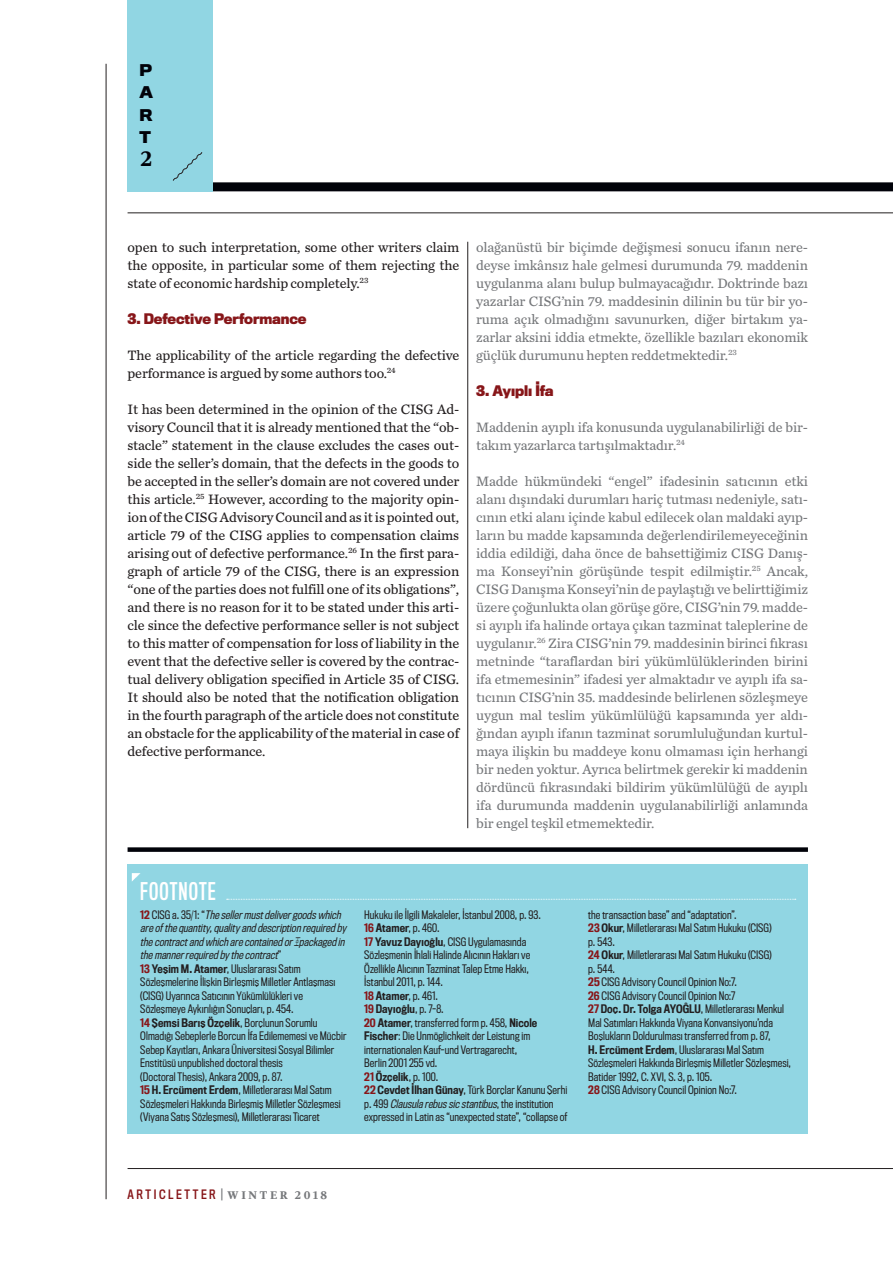
<style>
.page{position:relative;width:893px;height:1263px;background:#fff}
.page>*{position:absolute;margin:0;border:0;box-sizing:border-box;transform-origin:0 0}
.t1{font:22.5px "Titling Gothic FB Comp Standard";letter-spacing:.05em;color:#fff}
.t2{font:900 22.5px "Whitman Display";color:#010209}
.t3{font:700 15px/22.5px "Titling Gothic FB Normal";color:#010209;text-align:justify}
.t4{font:14.25px/18px "Chronicle Text G3";letter-spacing:-.01em;color:#76787b;text-align:justify}
.t5{font:14.25px/18px "Chronicle Text G3";letter-spacing:-.01em;color:#231f20;text-align:justify}
.t6{font:700 13.5px "Titling Gothic FB Narrow";letter-spacing:-.01em;color:#871619}
.t7{font:12px "Titling Gothic FB Cond Standard";letter-spacing:.215em;color:#871619}
.t8{font:10.8px/13.5px "Titling Gothic FB Cond";letter-spacing:.01em;color:#231f20}
.t9{font:italic 10.8px/13.5px "Titling Gothic FB Cond";color:#231f20}
.t10{font:500 10.8px "Titling Gothic FB Cond";letter-spacing:.01em;color:#231f20}
.s1{font-weight:500;font-style:normal;color:#871619}
.s2{font-style:normal}
.s3{font-weight:500;color:#871619}
.s4{font-weight:500}
.s5{color:#871619}
.s6{font-weight:400}
.s7{font-style:italic}
.s8{color:#76787b}
.s9{font-family:"Whitman Display";font-weight:900;color:#76787b}
</style>
<div class="page">
<div style="left:186px;top:182px;width:707px;height:9px;background:#010209"></div>
<hr style="left:106px;top:64px;width:1px;height:1135px;background:#231f20">
<hr style="left:128px;top:213px;width:765px;height:1px;background:#231f20">
<div style="left:128px;top:0;width:85px;height:191px;background:#91d6e3"></div>
<hr style="left:128px;top:1168px;width:765px;height:1px;background:#231f20">
<svg style="left:173px;top:152px;width:29px;height:29px"></svg>
<hr style="left:467px;top:242px;width:1px;height:586px;background:#231f20">
<div style="left:128px;top:864px;width:680px;height:270px;background:#91d6e3"></div>
<div style="left:128px;top:847px;width:680px;height:5px;background:#010209"></div>
<svg style="left:227px;top:899px;width:569px;height:1px"></svg>
<svg style="left:132px;top:873px;width:8px;height:8px"></svg>
<p class="t3" style="left:139px;top:58px;width:15px">P A R T</p>
<p class="t2" style="left:141px;top:145px;width:13px">2</p>
<p class="t5" style="left:128px;top:237px;width:333px">open to such interpretation, some other writers claim the opposite, in particular some of them rejecting the state of economic hardship completely.<sup>23</sup></p>
<p class="t6" style="left:128px;top:309px;width:181px">3. Defective Performance</p>
<p class="t5" style="left:128px;top:345px;width:333px">The applicability of the article regarding the defective performance is argued by some authors too.<sup>24</sup></p>
<p class="t5" style="left:128px;top:399px;width:333px">It has been determined in the opinion of the CISG Ad&shy;visory Council that it is already mentioned that the “ob&shy;stacle” statement in the clause excludes the cases out&shy;side the seller’s domain, that the defects in the goods to be accepted in the seller’s domain are not covered under this article.<sup>25</sup> However, according to the majority opin&shy;ion of the CISG Advisory Council and as it is pointed out, article 79 of the CISG applies to compensation claims arising out of defective performance.<sup>26</sup> In the first para&shy;graph of article 79 of the CISG, there is an expression “one of the parties does not fulfill one of its obligations”, and there is no reason for it to be stated under this arti&shy;cle since the defective performance seller is not subject to this matter of compensation for loss of liability in the event that the defective seller is covered by the contrac&shy;tual delivery obligation specified in Article 35 of CISG.<br>It should also be noted that the notification obligation in the fourth paragraph of the article does not constitute an obstacle for the applicability of the material in case of defective performance.</p>
<p class="t4" style="left:476px;top:237px;width:333px">olağanüstü bir biçimde değişmesi sonucu ifanın nere&shy;deyse imkânsız hale gelmesi durumunda 79. maddenin uygulanma alanı bulup bulmayacağıdır. Doktrinde bazı yazarlar CISG’nin 79. maddesinin dilinin bu tür bir yo&shy;ruma açık olmadığını savunurken, diğer birtakım ya&shy;zarlar aksini iddia etmekte, özellikle bazıları ekonomik güçlük durumunu hepten reddetmektedir.<sup>23</sup></p>
<p class="t6" style="left:476px;top:381px;width:79px">3. Ayıplı İfa</p>
<p class="t4" style="left:476px;top:417px;width:333px">Maddenin ayıplı ifa konusunda uygulanabilirliği de bir&shy;takım yazarlarca tartışılmaktadır.<sup>24</sup></p>
<p class="t4" style="left:476px;top:471px;width:333px">Madde hükmündeki “engel” ifadesinin satıcının etki alanı dışındaki durumları hariç tutması nedeniyle, satı&shy;cının etki alanı içinde kabul edilecek olan maldaki ayıp&shy;ların bu madde kapsamında değerlendirilemeyeceğinin iddia edildiği, daha önce de bahsettiğimiz CISG Danış&shy;ma Konseyi’nin görüşünde tespit edilmiştir.<sup>25</sup> Ancak, CISG Danışma Konseyi’nin de paylaştığı ve belirttiğimiz üzere çoğunlukta olan görüşe göre, CISG’nin 79. madde&shy;si ayıplı ifa halinde ortaya çıkan tazminat taleplerine de uygulanır.<sup>26</sup> Zira CISG’nin 79. maddesinin birinci fıkrası metninde “taraflardan biri yükümlülüklerinden birini ifa etmemesinin” ifadesi yer almaktadır ve ayıplı ifa sa&shy;tıcının CISG’nin 35. maddesinde belirlenen sözleşmeye uygun mal teslim yükümlülüğü kapsamında yer aldı&shy;ğından ayıplı ifanın tazminat sorumluluğundan kurtul&shy;maya ilişkin bu maddeye konu olmaması için herhangi bir neden yoktur. Ayrıca belirtmek gerekir ki maddenin dördüncü fıkrasındaki bildirim yükümlülüğü de ayıplı ifa durumunda maddenin uygulanabilirliği anlamında bir engel teşkil etmemektedir.</p>
<p class="t1" style="left:140px;top:877px;width:77px">FOOTNOTE</p>
<p class="t9" style="left:140px;top:908px;width:210px"><span class="s1">1 2</span> <span class="s2">C I S G a . 3 5 / 1 : “</span> Thesellermustdelivergoodswhich areofthequantity,qualityanddescriptionrequiredby thecontractandwhicharecontainedor¬packagedin themannerrequiredbythecontract<span class="s2">”</span></p>
<p class="t8" style="left:140px;top:962px;width:197px"><span class="s3">13</span> <span class="s4">Yeşim M. Atamer</span>, Uluslararası Satım Sözleşmelerine İlişkin Birleşmiş Milletler Antlaşması (CISG) Uyarınca Satıcının Yükümlülükleri ve Sözleşmeye Aykırılığın Sonuçları, p. 454.</p>
<p class="t8" style="left:140px;top:1016px;width:208px"><span class="s3">14</span> <span class="s4">Şemsi Barış Özçelik</span>, Borçlunun Sorumlu Olmadığı Sebeplerle Borcun İfa Edilememesi ve Mücbir Sebep Kayıtları, Ankara Üniversitesi Sosyal Bilimler Enstitüsü unpublished doctoral thesis<br>(Doctoral Thesis), Ankara 2009, p. 87.</p>
<p class="t8" style="left:140px;top:1083px;width:202px"><span class="s3">15</span> <span class="s4">H. Ercüment Erdem</span>, Milletlerarası Mal Satım<br>Sözleşmeleri Hakkında Birleşmiş Milletler Sözleşmesi (Viyana Satış Sözleşmesi), Milletlerarası Ticaret</p>
<p class="t8" style="left:364px;top:908px;width:178px">Hukuku ile İlgili Makaleler, İstanbul 2008, p. 93.</p>
<p class="t8" style="left:364px;top:921px;width:77px"><span class="s3">16</span> <span class="s4">Atamer</span>, p. 460.</p>
<p class="t8" style="left:364px;top:935px;width:167px"><span class="s3">17</span> <span class="s4">Yavuz Dayıoğlu</span>, CISG Uygulamasında Sözleşmenin İhlali Halinde Alıcının Hakları ve Özellikle Alıcının Tazminat Talep Etme Hakkı, İstanbul 2011, p. 144.</p>
<p class="t8" style="left:364px;top:989px;width:75px"><span class="s3">18</span> <span class="s4">Atamer</span>, p. 461.</p>
<p class="t10" style="left:364px;top:1002px;width:81px"><span class="s5">19</span> Dayıoğlu<span class="s6">, p. 7-8.</span></p>
<p class="t8" style="left:364px;top:1016px;width:175px"><span class="s3">20</span> <span class="s4">Atamer</span>, transferred form p. 458, <span class="s4">Nicole Fischer</span>: Die Unmöglichkeit der Leistung im internationalen Kauf-und Vertragarecht, Berlin 2001 255 vd.</p>
<p class="t10" style="left:364px;top:1070px;width:75px"><span class="s5">21</span> Özçelik<span class="s6">, p. 100.</span></p>
<p class="t8" style="left:364px;top:1083px;width:205px"><span class="s3">22</span> <span class="s4">Cevdet İlhan Günay</span>, Türk Borçlar Kanunu Şerhi p . 4 9 9 <span class="s7">Clausularebussicstantibus</span>, t h e i n s t i t u t i o n expressed in Latin as “unexpected state”, “collapse of</p>
<p class="t8" style="left:588px;top:908px;width:150px">the transaction base” and “adaptation”.</p>
<p class="t8" style="left:588px;top:921px;width:185px"><span class="s3">23</span> <span class="s4">Okur</span>, Milletlerarası Mal Satım Hukuku (CISG) p. 543.</p>
<p class="t8" style="left:588px;top:948px;width:185px"><span class="s3">24</span> <span class="s4">Okur</span>, Milletlerarası Mal Satım Hukuku (CISG) p. 544.</p>
<p class="t8" style="left:588px;top:975px;width:150px"><span class="s3">25</span> CISG Advisory Council Opinion No:7.</p>
<p class="t8" style="left:588px;top:989px;width:149px"><span class="s3">26</span> CISG Advisory Council Opinion No:7</p>
<p class="t8" style="left:588px;top:1002px;width:204px"><span class="s3">27</span> <span class="s4">Doç. Dr. Tolga AYOĞLU</span>, Milletlerarası Menkul Mal Satımları Hakkında Viyana Konvansiyonu’nda Boşlukların Doldurulması transferred from p. 87,<br><span class="s4">H. Ercüment Erdem</span>, Uluslararası Mal Satım Sözleşmeleri Hakkında Birleşmiş Milletler Sözleşmesi, Batider 1992, C. XVI, S. 3, p. 105.</p>
<p class="t8" style="left:588px;top:1083px;width:150px"><span class="s3">28</span> CISG Advisory Council Opinion No:7.</p>
<p class="t7" style="left:128px;top:1187px;width:201px">ARTICLETTER <span class="s8">|</span> <span class="s9">WINTER 2018</span></p>
</div>
